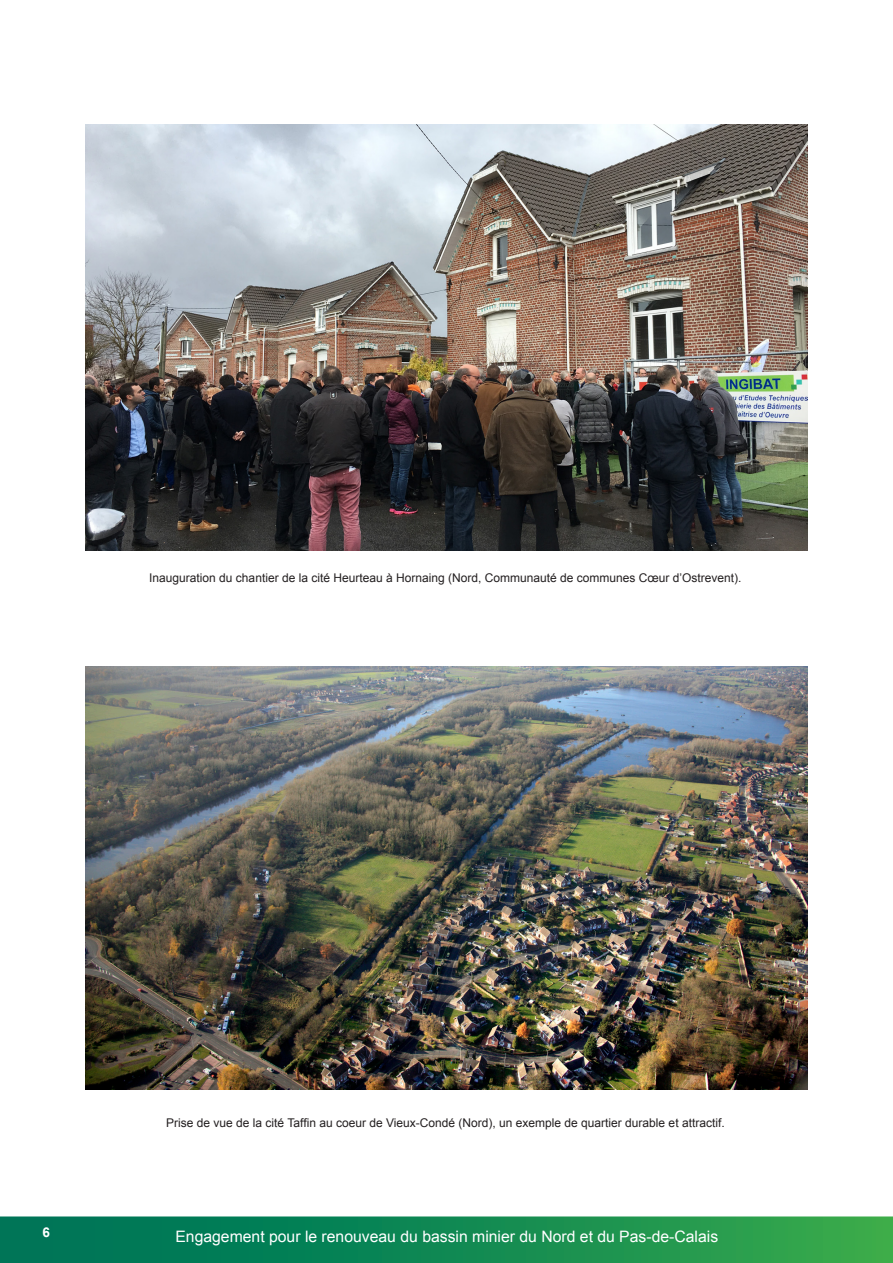
<style>
.page{position:relative;width:893px;height:1263px;background:#fff}
.page>*{position:absolute;margin:0;border:0;box-sizing:border-box;transform-origin:0 0}
.t1{font:15.75px "Arial";color:#fff}
.t2{font:700 13.5px "Arial";color:#fff}
.Légende{font:12px "Arial";color:#231f20}
</style>
<div class="page">
<div style="left:0;top:1216px;width:893px;height:47px;background:linear-gradient(to right,#006f59,#35a84b)"></div>
<img style="left:86px;top:124px;width:721px;height:427px">
<img style="left:86px;top:666px;width:721px;height:424px">
<p class="Légende" style="left:149px;top:570px;width:594px">Inauguration du chantier de la cité Heurteau à Hornaing (Nord, Communauté de communes Cœur d’Ostrevent).</p>
<p class="t2" style="left:43px;top:1223px;width:9px">6</p>
<p class="Légende" style="left:166px;top:1114px;width:560px">Prise de vue de la cité Taffin au coeur de Vieux-Condé (Nord), un exemple de quartier durable et attractif.</p>
<h1 class="t1" style="left:175px;top:1226px;width:544px">Engagement pour le renouveau du bassin minier du Nord et du Pas-de-Calais</h1>
</div>
